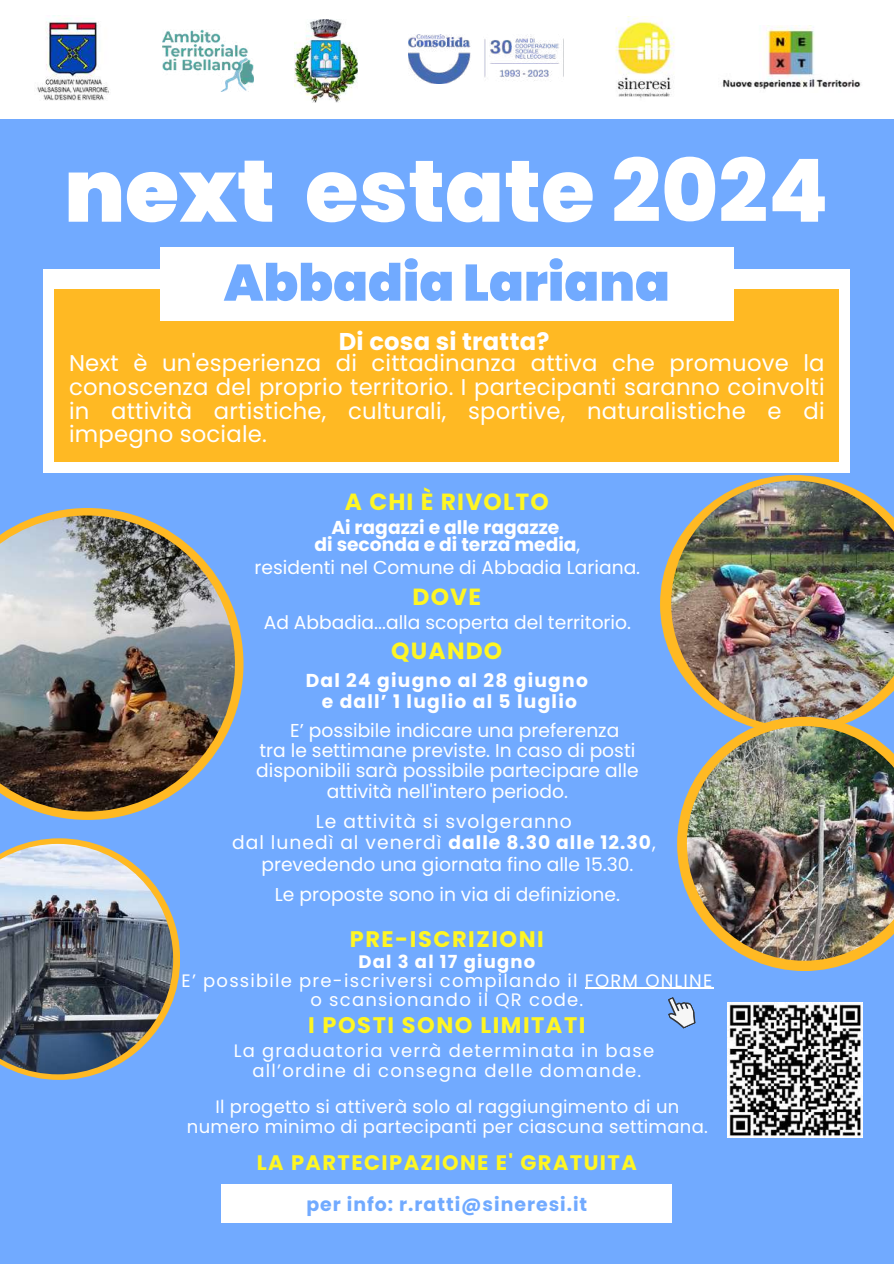
<style>
.page{position:relative;width:894px;height:1264px;background:#fff}
.page>*{position:absolute;margin:0;border:0;box-sizing:border-box;transform-origin:0 0}
.t1{font:800 87.15px "Poppins";color:#fff}
.t2{font:900 51.3px "Poppins";color:#71aaff}
.t3{font:700 24.3px "Poppins";letter-spacing:.01em;color:#fff}
.t4{font:700 23.4px "Poppins";letter-spacing:.05em;color:#fff623}
.t5{font:22.8px/23.7px "Poppins";letter-spacing:.01em;color:#fff;text-align:justify}
.t6{font:700 22.5px "Poppins";letter-spacing:.065em;color:#fff623}
.t7{font:700 21px "Poppins";letter-spacing:.065em;color:#fff623}
.t8{font:700 18.9px "Poppins";letter-spacing:.05em;color:#71aaff}
.t9{font:18.75px "Poppins";color:#fff}
.t10{font:18.75px/21.3px "Poppins";letter-spacing:.055em;color:#fff;text-align:center}
.t11{font:700 18.75px/16.8px "Poppins";color:#fff;text-align:center}
.t12{font:700 18.75px/20.2px "Poppins";letter-spacing:.065em;color:#fff;text-align:center}
.t13{font:18px/19.2px "Poppins";letter-spacing:.065em;color:#fff;text-align:center}
.t14{font:18px/20.2px "Poppins";letter-spacing:.015em;color:#fff;text-align:center}
.t15{font:700 18px "Poppins";letter-spacing:.065em;color:#fff}
.s1{font-weight:900}
.s2{font-weight:400}
.s3{font-weight:700}
</style>
<div class="page">
<div style="left:0;top:0;width:893px;height:1263px;background:#71aaff"></div>
<div style="left:0;top:0;width:893px;height:118px;background:#fff"></div>
<hr style="left:584px;top:987px;width:129px;height:1px;background:#fff">
<svg style="left:668px;top:997px;width:28px;height:32px"></svg>
<svg style="left:35px;top:508px;width:208px;height:312px"></svg>
<img style="left:0;top:515px;width:235px;height:296px">
<svg style="left:22px;top:838px;width:158px;height:241px"></svg>
<img style="left:0;top:843px;width:173px;height:231px">
<svg style="left:660px;top:475px;width:171px;height:180px"></svg>
<img style="left:671px;top:480px;width:222px;height:236px">
<svg style="left:677px;top:716px;width:184px;height:255px"></svg>
<img style="left:686px;top:726px;width:207px;height:234px">
<div style="left:43px;top:269px;width:806px;height:204px;background:#fff"></div>
<div style="left:54px;top:289px;width:784px;height:172px;background:#ffb923"></div>
<div style="left:160px;top:247px;width:573px;height:73px;background:#fff"></div>
<div style="left:221px;top:1184px;width:451px;height:39px;background:#fff"></div>
<img style="left:722px;top:25px;width:140px;height:65px">
<img style="left:615px;top:16px;width:60px;height:82px">
<img style="left:162px;top:30px;width:91px;height:62px">
<img style="left:37px;top:15px;width:72px;height:86px">
<img style="left:408px;top:35px;width:151px;height:48px">
<img style="left:295px;top:19px;width:63px;height:84px">
<img style="left:727px;top:1002px;width:135px;height:135px">
<h1 class="t1" style="left:64px;top:130px;width:765px"><span class="s1">next</span> estate 2024</h1>
<h2 class="t2" style="left:224px;top:247px;width:447px">Abbadia Lariana</h2>
<p class="t3" style="left:338px;top:324px;width:212px">Di cosa si tratta?</p>
<p class="t5" style="left:69px;top:351px;width:756px">Next è un'esperienza di cittadinanza attiva che promuove la conoscenza del proprio territorio. I partecipanti saranno coinvolti in attività artistiche, culturali, sportive, naturalistiche e di impegno sociale.</p>
<p class="t4" style="left:345px;top:485px;width:205px">A CHI È RIVOLTO</p>
<p class="t11" style="left:314px;top:519px;width:267px">Ai ragazzi e alle ragazze<br>di seconda e di terza media<span class="s2">,</span></p>
<p class="t9" style="left:254px;top:554px;width:387px">residenti nel Comune di Abbadia Lariana.</p>
<p class="t4" style="left:412px;top:580px;width:70px">DOVE</p>
<p class="t9" style="left:264px;top:609px;width:369px">Ad Abbadia...alla scoperta del territorio.</p>
<p class="t4" style="left:391px;top:634px;width:112px">QUANDO</p>
<p class="t12" style="left:305px;top:670px;width:283px">Dal 24 giugno al 28 giugno e dall’ 1 luglio al 5 luglio</p>
<p class="t9" style="left:290px;top:717px;width:330px">E’ possibile indicare una preferenza</p>
<p class="t9" style="left:259px;top:737px;width:377px">tra le settimane previste. In caso di posti</p>
<p class="t9" style="left:256px;top:757px;width:384px">disponibili sarà possibile partecipare alle</p>
<p class="t9" style="left:327px;top:778px;width:242px">attività nell'intero periodo.</p>
<p class="t10" style="left:232px;top:810px;width:425px">Le attività si svolgeranno<br>dal lunedì al venerdì <span class="s3">dalle 8.30 alle 12.30</span>, prevedendo una giornata fino alle 15.30.</p>
<p class="t9" style="left:275px;top:881px;width:346px">Le proposte sono in via di definizione.</p>
<p class="t6" style="left:350px;top:923px;width:195px">PRE-ISCRIZIONI</p>
<p class="t15" style="left:358px;top:948px;width:178px">Dal 3 al 17 giugno</p>
<p class="t13" style="left:181px;top:970px;width:532px">E’ possibile pre-iscriversi compilando il FORM ONLINE o scansionando il QR code.</p>
<p class="t6" style="left:308px;top:1009px;width:279px">I POSTI SONO LIMITATI</p>
<p class="t13" style="left:234px;top:1040px;width:422px;line-height:20.2px">La graduatoria verrà determinata in base all’ordine di consegna delle domande.</p>
<p class="t14" style="left:187px;top:1096px;width:522px">Il progetto si attiverà solo al raggiungimento di un numero minimo di partecipanti per ciascuna settimana.</p>
<p class="t7" style="left:257px;top:1148px;width:381px">LA PARTECIPAZIONE E' GRATUITA</p>
<p class="t8" style="left:306px;top:1190px;width:282px">per info: r.ratti@sineresi.it</p>
</div>
